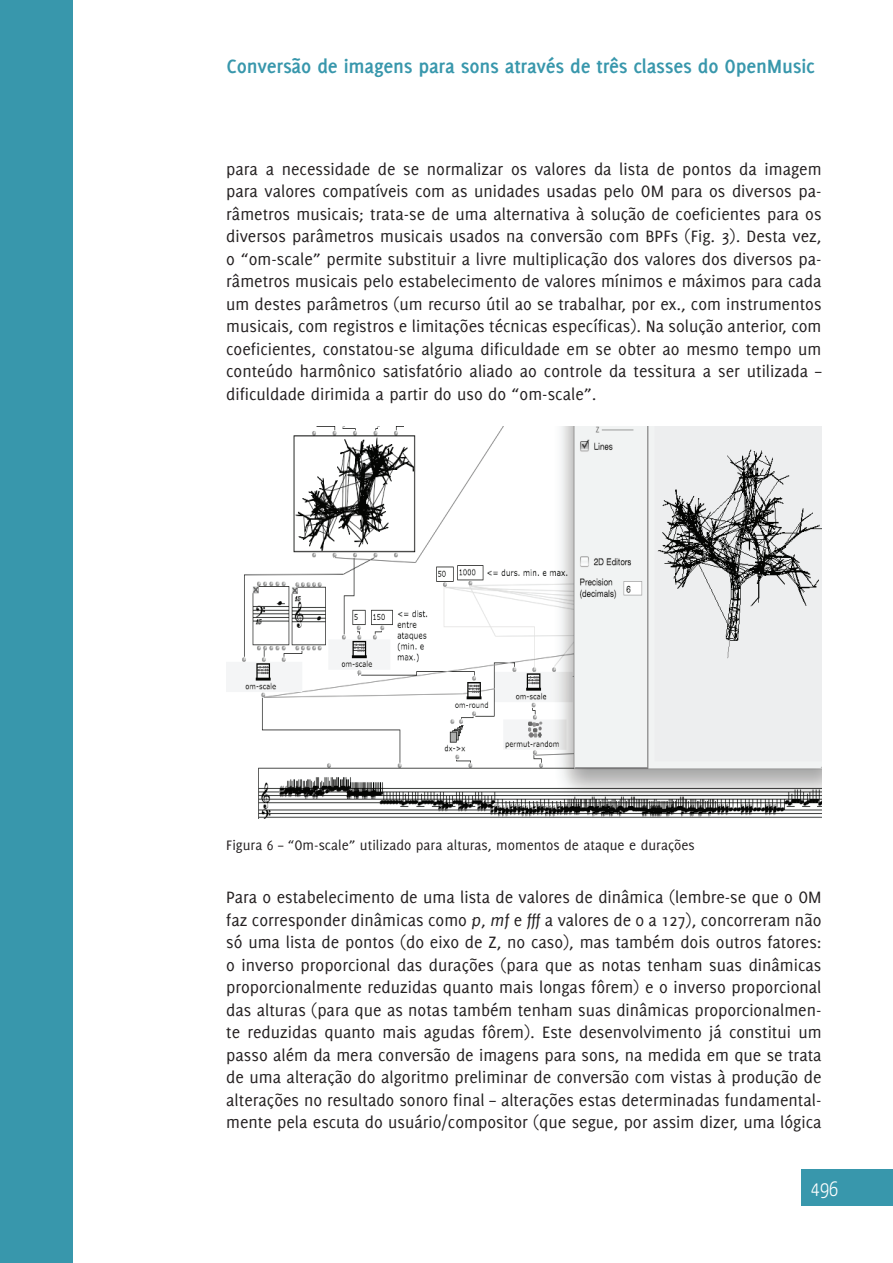
<style>
.page{position:relative;width:893px;height:1263px;background:#fff}
.page>*{position:absolute;margin:0;border:0;box-sizing:border-box;transform-origin:0 0}
.t1{font:700 21px "Delicious";letter-spacing:-.01em;color:#3897ac}
.t2{font:300 21px "Yanone Kaffeesatz";color:#fff}
.t3{font:18px/22.5px "Delicious";color:#231f20;text-align:justify}
.t4{font:15px "Delicious";color:#231f20}
.s1{font-style:italic}
</style>
<div class="page">
<div style="left:0;top:0;width:72px;height:1263px;background:#3897ac"></div>
<div style="left:802px;top:1170px;width:91px;height:36px;background:#3897ac"></div>
<img style="left:226px;top:426px;width:595px;height:392px">
<p class="t1" style="left:227px;top:54px;width:590px">Conversão de imagens para sons através de três classes do OpenMusic</p>
<p class="t3" style="left:226px;top:158px;width:597px">para a necessidade de se normalizar os valores da lista de pontos da imagem para valores compatíveis com as unidades usadas pelo OM para os diversos pa&shy;râmetros musicais; trata-se de uma alternativa à solução de coeficientes para os diversos parâmetros musicais usados na conversão com BPFs (Fig. 3). Desta vez, o “om-scale” permite substituir a livre multiplicação dos valores dos diversos pa&shy;râmetros musicais pelo estabelecimento de valores mínimos e máximos para cada um destes parâmetros (um recurso útil ao se trabalhar, por ex., com instrumentos musicais, com registros e limitações técnicas específicas). Na solução anterior, com coeficientes, constatou-se alguma dificuldade em se obter ao mesmo tempo um conteúdo harmônico satisfatório aliado ao controle da tessitura a ser utilizada – dificuldade dirimida a partir do uso do “om-scale”.</p>
<p class="t4" style="left:226px;top:836px;width:470px">Figura 6 – “Om-scale” utilizado para alturas, momentos de ataque e durações</p>
<p class="t3" style="left:226px;top:886px;width:597px">Para o estabelecimento de uma lista de valores de dinâmica (lembre-se que o OM faz corresponder dinâmicas como <span class="s1">p</span>, <span class="s1">mf</span> e <span class="s1">fff</span> a valores de 0 a 127), concorreram não só uma lista de pontos (do eixo de Z, no caso), mas também dois outros fatores: o inverso proporcional das durações (para que as notas tenham suas dinâmicas proporcionalmente reduzidas quanto mais longas fôrem) e o inverso proporcional das alturas (para que as notas também tenham suas dinâmicas proporcionalmen&shy;te reduzidas quanto mais agudas fôrem). Este desenvolvimento já constitui um passo além da mera conversão de imagens para sons, na medida em que se trata de uma alteração do algoritmo preliminar de conversão com vistas à produção de alterações no resultado sonoro final – alterações estas determinadas fundamental&shy;mente pela escuta do usuário/compositor (que segue, por assim dizer, uma lógica</p>
<p class="t2" style="left:811px;top:1176px;width:29px">496</p>
</div>
